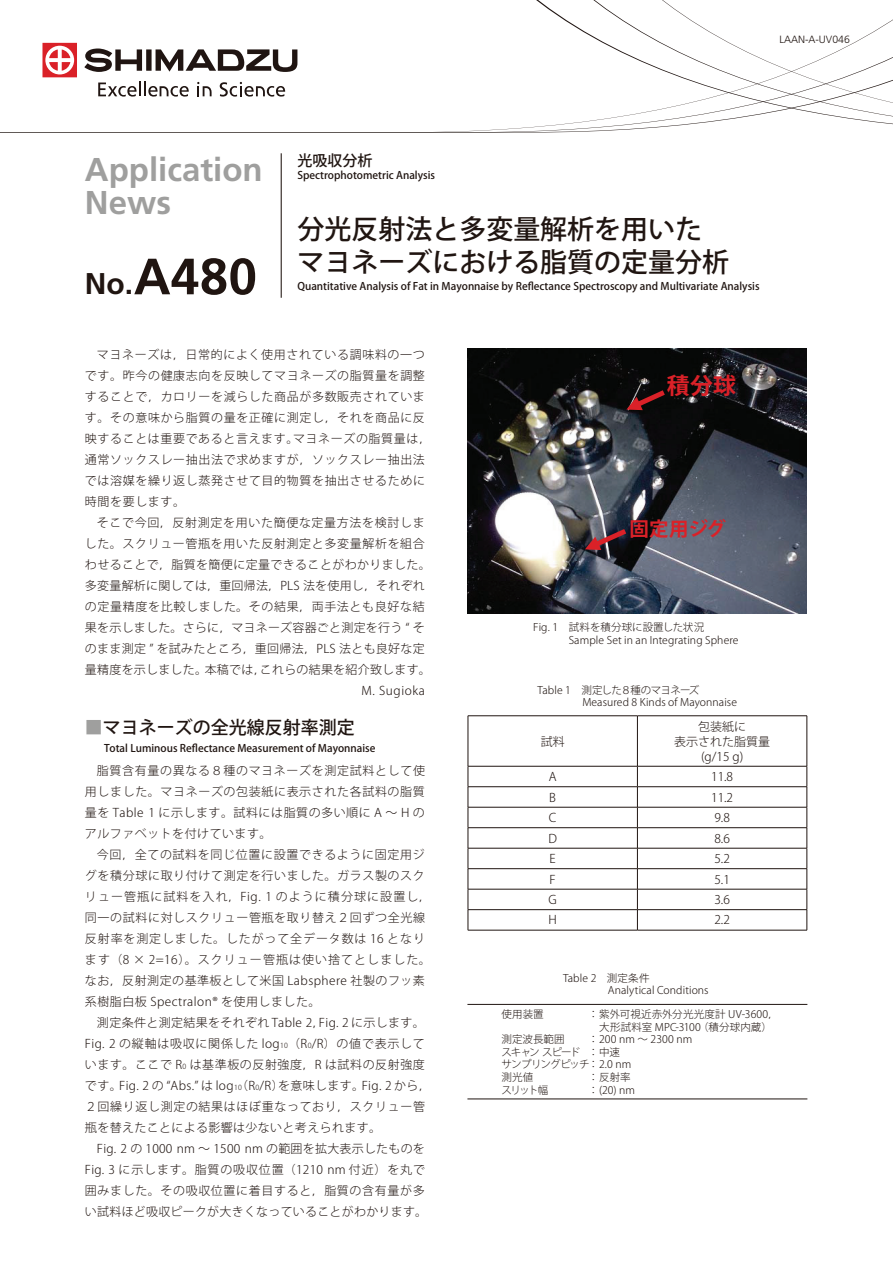
<style>
.page{position:relative;width:893px;height:1263px;background:#fff}
.page>*{position:absolute;margin:0;border:0;box-sizing:border-box;transform-origin:0 0}
.t1{font:700 51px "Frutiger";color:#201511}
.t2{font:700 33px/33px "Frutiger";color:#9f9f9e}
.t3{font:27px/33px "Koz Go Pro Medium 90 msp RKSJ H";color:#201511}
.t4{font:22.8px "Koz Go Pro Bold 90 msp RKSJ H";color:#da2128}
.t5{font:19.5px "Koz Go Pro Bold 90 msp RKSJ H";letter-spacing:.01em;color:#da2128}
.t6{font:18px "Koz Go Pro Medium 90 msp RKSJ H";color:#201511}
.t7{font:15px "Koz Go Pro Medium 90 msp RKSJ H";color:#201511}
.t8{font:12px/21px "Koz Go Pro Light 90 msp RKSJ H";letter-spacing:.05em;color:#201511}
.t9{font:12px/21px "Koz Go Pro Light 90 msp RKSJ H";letter-spacing:.03em;color:#201511}
.t10{font:12px/21px "Koz Go Pro Light 90 msp RKSJ H";letter-spacing:.02em;color:#201511}
.t11{font:12px "Koz Go Pro Light 90 msp RKSJ H";letter-spacing:.025em;color:#201511}
.t12{font:12px/15px "Koz Go Pro Light 90 msp RKSJ H";color:#201511;text-align:center}
.t13{font:10.5px/12.6px "Koz Go Pro Light 90 msp RKSJ H";letter-spacing:.01em;color:#201511}
.t14{font:10.5px "Koz Go Pro Medium 90 msp RKSJ H";color:#201511}
.t15{font:10.5px/12.6px "Koz Go Pro Light 90 msp RKSJ H";letter-spacing:-.045em;color:#201511}
.t16{font:300 10.5px "Frutiger";color:#201511}
.s1{font-size:30px}
.s2{color:#9f9f9e}
.s3{font-size:7.05px}
</style>
<div class="page">
<svg style="left:0;top:42px;width:414px;height:91px"></svg>
<svg style="left:540px;top:0;width:352px;height:133px"></svg>
<svg style="left:42px;top:43px;width:35px;height:34px"></svg>
<svg style="left:84px;top:49px;width:58px;height:23px"></svg>
<div style="left:146px;top:49px;width:6px;height:22px;background:#201512"></div>
<svg style="left:156px;top:49px;width:141px;height:23px"></svg>
<svg style="left:98px;top:82px;width:91px;height:15px"></svg>
<svg style="left:197px;top:82px;width:15px;height:14px"></svg>
<svg style="left:220px;top:82px;width:65px;height:15px"></svg>
<hr style="left:281px;top:153px;width:1px;height:145px;background:#201511">
<img style="left:468px;top:349px;width:339px;height:264px">
<svg style="left:585px;top:525px;width:47px;height:26px"></svg>
<svg style="left:626px;top:386px;width:44px;height:25px"></svg>
<hr style="left:467px;top:1004px;width:340px;height:1px;background:#201511">
<hr style="left:467px;top:1099px;width:340px;height:1px;background:#201511">
<hr style="left:468px;top:716px;width:169px;height:1px;background:#201511">
<hr style="left:468px;top:716px;width:1px;height:50px;background:#201511">
<hr style="left:637px;top:716px;width:170px;height:1px;background:#201511">
<hr style="left:637px;top:716px;width:1px;height:50px;background:#201511">
<hr style="left:806px;top:716px;width:1px;height:50px;background:#201511">
<hr style="left:468px;top:766px;width:169px;height:1px;background:#201511">
<hr style="left:637px;top:766px;width:170px;height:1px;background:#201511">
<hr style="left:468px;top:786px;width:169px;height:1px;background:#201511">
<hr style="left:637px;top:786px;width:170px;height:1px;background:#201511">
<hr style="left:468px;top:807px;width:169px;height:1px;background:#201511">
<hr style="left:637px;top:807px;width:170px;height:1px;background:#201511">
<hr style="left:468px;top:827px;width:169px;height:1px;background:#201511">
<hr style="left:637px;top:827px;width:170px;height:1px;background:#201511">
<hr style="left:468px;top:848px;width:169px;height:1px;background:#201511">
<hr style="left:637px;top:848px;width:170px;height:1px;background:#201511">
<hr style="left:468px;top:868px;width:169px;height:1px;background:#201511">
<hr style="left:637px;top:868px;width:170px;height:1px;background:#201511">
<hr style="left:468px;top:889px;width:169px;height:1px;background:#201511">
<hr style="left:637px;top:889px;width:170px;height:1px;background:#201511">
<hr style="left:468px;top:909px;width:169px;height:1px;background:#201511">
<svg style="left:468px;top:766px;width:1px;height:164px"></svg>
<hr style="left:637px;top:909px;width:170px;height:1px;background:#201511">
<svg style="left:637px;top:766px;width:1px;height:164px"></svg>
<svg style="left:806px;top:766px;width:1px;height:164px"></svg>
<hr style="left:468px;top:930px;width:169px;height:1px;background:#201511">
<hr style="left:637px;top:930px;width:170px;height:1px;background:#201511">
<p class="t16" style="left:779px;top:35px;width:72px">LAAN-A-UV046</p>
<h2 class="t2" style="left:85px;top:156px;width:179px">Application<br>News</h2>
<h1 class="t1" style="left:85px;top:256px;width:173px"><span class="s1">No.</span>A480</h1>
<p class="t7" style="left:297px;top:155px;width:76px">光吸収分析</p>
<p class="t14" style="left:297px;top:171px;width:139px">Spectrophotometric Analysis</p>
<h3 class="t3" style="left:297px;top:216px;width:433px">分光反射法と多変量解析を用いたマヨネーズにおける脂質の定量分析</h3>
<p class="t14" style="left:297px;top:282px;width:464px">Quantitative Analysis of Fat in Mayonnaise by Reflectance Spectroscopy and Multivariate Analysis</p>
<p class="t8" style="left:85px;top:346px;width:347px;text-indent:12px">マヨネーズは，日常的によく使用されている調味料の一つです。昨今の健康志向を反映してマヨネーズの脂質量を調整することで，カロリーを減らした商品が多数販売されています。その意味から脂質の量を正確に測定し，それを商品に反映することは重要であると言えます。マヨネーズの脂質量は，通常ソックスレー抽出法で求めますが，ソックスレー抽出法では溶媒を繰り返し蒸発させて目的物質を抽出させるために時間を要します。</p>
<p class="t8" style="left:97px;top:514px;width:329px">そこで今回，反射測定を用いた簡便な定量方法を検討しま</p>
<p class="t8" style="left:85px;top:535px;width:341px">した。スクリュー管瓶を用いた反射測定と多変量解析を組合</p>
<p class="t9" style="left:85px;top:556px;width:347px">わせることで，脂質を簡便に定量できることがわかりました。</p>
<p class="t10" style="left:85px;top:577px;width:341px">多変量解析に関しては，重回帰法，PLS 法を使用し，それぞれ</p>
<p class="t8" style="left:85px;top:598px;width:341px">の定量精度を比較しました。その結果，両手法とも良好な結</p>
<p class="t10" style="left:85px;top:619px;width:341px">果を示しました。さらに，マヨネーズ容器ごと測定を行う “ そ</p>
<p class="t11" style="left:85px;top:644px;width:341px">のまま測定 ” を試みたところ，重回帰法，PLS 法とも良好な定</p>
<p class="t10" style="left:85px;top:661px;width:347px">量精度を示しました。本稿では，これらの結果を紹介致します。</p>
<p class="t8" style="left:362px;top:682px;width:65px">M. Sugioka</p>
<h3 class="t6" style="left:85px;top:721px;width:271px"><span class="s2">■</span>マヨネーズの全光線反射率測定</h3>
<p class="t14" style="left:104px;top:744px;width:273px">Total Luminous Reflectance Measurement of Mayonnaise</p>
<p class="t8" style="left:85px;top:762px;width:341px;text-align:justify;text-indent:12px">脂質含有量の異なる８種のマヨネーズを測定試料として使用しました。マヨネーズの包装紙に表示された各試料の脂質量を Table 1 に示します。試料には脂質の多い順に A ～ H のアルファベットを付けています。</p>
<p class="t8" style="left:85px;top:846px;width:347px;text-indent:12px">今回，全ての試料を同じ位置に設置できるように固定用ジグを積分球に取り付けて測定を行いました。ガラス製のスクリュー管瓶に試料を入れ，Fig. 1 のように積分球に設置し，同一の試料に対しスクリュー管瓶を取り替え２回ずつ全光線反射率を測定しました。したがって全データ数は 16 となります（8 × 2=16）。スクリュー管瓶は使い捨てとしました。なお，反射測定の基準板として米国 Labsphere 社製のフッ素系樹脂白板 Spectralon® を使用しました。</p>
<p class="t9" style="left:85px;top:1014px;width:347px;text-indent:12px">測定条件と測定結果をそれぞれ Table 2，Fig. 2 に示します。Fig. 2 の縦軸は吸収に関係した log<span class="s3">10</span>（R<span class="s3">0</span>/R）の値で表示しています。ここで R<span class="s3">0</span> は基準板の反射強度，R は試料の反射強度です。Fig. 2 の “Abs.” は log<span class="s3">10</span>（R<span class="s3">0</span>/R）を意味します。Fig. 2 から，２回繰り返し測定の結果はほぼ重なっており，スクリュー管瓶を替えたことによる影響は少ないと考えられます。</p>
<p class="t10" style="left:85px;top:1140px;width:344px;text-indent:12px">Fig. 2 の 1000 nm ～ 1500 nm の範囲を拡大表示したものをFig. 3 に示します。脂質の吸収位置（1210 nm 付近）を丸で囲みました。その吸収位置に着目すると，脂質の含有量が多い試料ほど吸収ピークが大きくなっていることがわかります。</p>
<h3 class="t4" style="left:667px;top:377px;width:70px">積分球</h3>
<h3 class="t5" style="left:629px;top:521px;width:98px">固定用ジグ</h3>
<p class="t13" style="left:569px;top:622px;width:171px;text-indent:-35px">Fig. 1　試料を積分球に設置した状況<br>Sample Set in an Integrating Sphere</p>
<p class="t13" style="left:582px;top:685px;width:156px;text-indent:-45px">Table 1　測定した８種のマヨネーズ<br>Measured 8 Kinds of Mayonnaise</p>
<p class="t8" style="left:541px;top:732px;width:25px">試料</p>
<p class="t12" style="left:674px;top:720px;width:97px">包装紙に<br>表示された脂質量(g/15 g)</p>
<p class="t8" style="left:549px;top:768px;width:9px">A</p>
<p class="t8" style="left:711px;top:768px;width:23px">11.8</p>
<p class="t8" style="left:549px;top:788px;width:8px">B</p>
<p class="t8" style="left:711px;top:788px;width:23px">11.2</p>
<p class="t8" style="left:549px;top:809px;width:9px">C</p>
<p class="t8" style="left:714px;top:809px;width:17px">9.8</p>
<p class="t8" style="left:548px;top:829px;width:10px">D</p>
<p class="t8" style="left:714px;top:829px;width:17px">8.6</p>
<p class="t8" style="left:549px;top:850px;width:8px">E</p>
<p class="t8" style="left:714px;top:850px;width:17px">5.2</p>
<p class="t8" style="left:550px;top:870px;width:8px">F</p>
<p class="t8" style="left:714px;top:870px;width:17px">5.1</p>
<p class="t8" style="left:548px;top:891px;width:10px">G</p>
<p class="t8" style="left:714px;top:891px;width:17px">3.6</p>
<p class="t8" style="left:548px;top:911px;width:10px">H</p>
<p class="t8" style="left:714px;top:911px;width:17px">2.2</p>
<p class="t13" style="left:608px;top:973px;width:102px;text-indent:-45px">Table 2　測定条件<br>Analytical Conditions</p>
<p class="t13" style="left:501px;top:1009px;width:44px">使用装置</p>
<p class="t13" style="left:588px;top:1009px;width:192px;text-align:center">： 紫外可視近赤外分光光度計 UV-3600，大形試料室 MPC-3100（積分球内蔵）</p>
<p class="t13" style="left:501px;top:1034px;width:65px">測定波長範囲</p>
<p class="t15" style="left:501px;top:1034px;width:192px;text-indent:87px">： 200 nm ～ 2300 nmスキャン スピード ： 中速<br>サンプリングピッチ ： 2.0 nm<br>測光値</p>
<p class="t13" style="left:588px;top:1072px;width:44px">： 反射率</p>
<p class="t13" style="left:501px;top:1085px;width:48px">スリット幅</p>
<p class="t13" style="left:588px;top:1085px;width:49px">： (20) nm</p>
</div>
